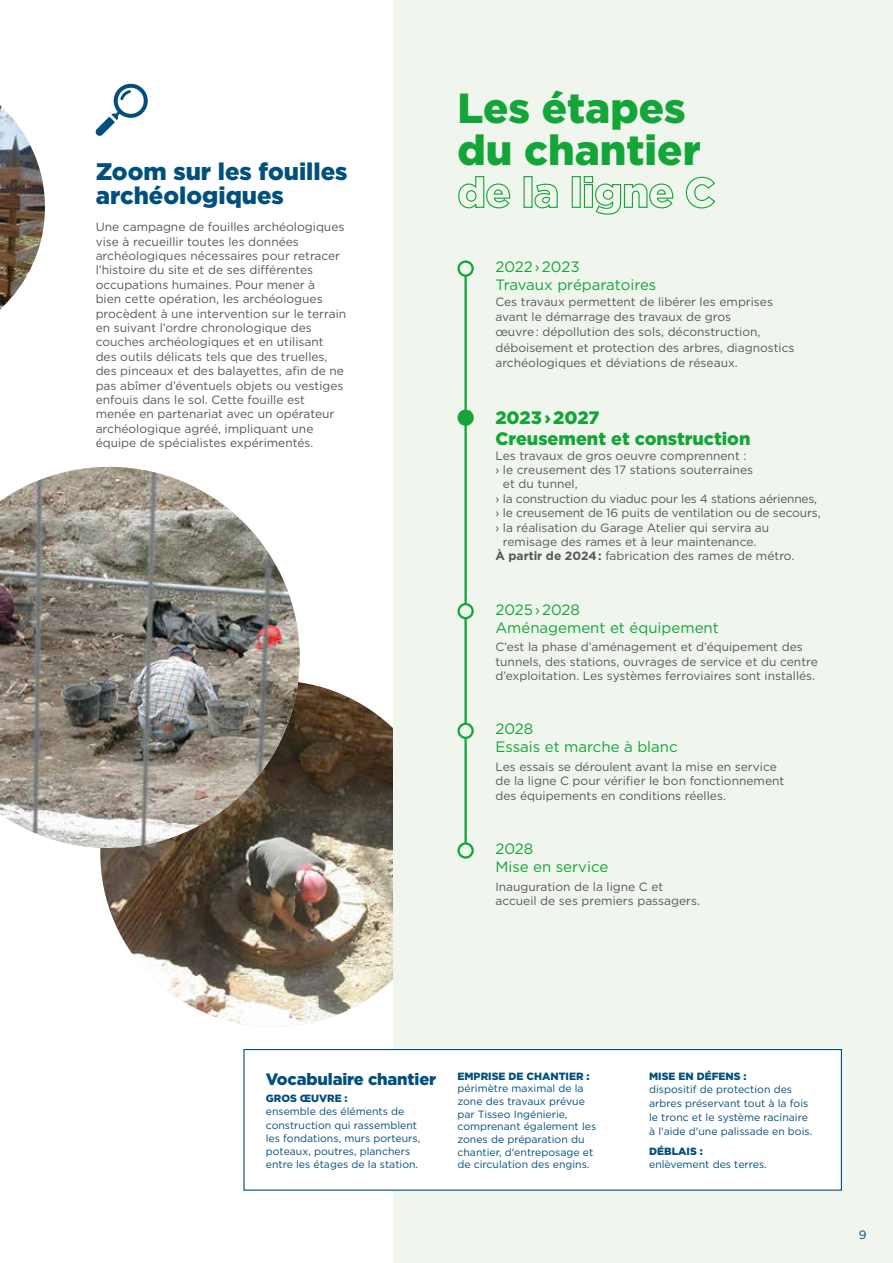
<style>
.page{position:relative;width:893px;height:1263px;background:#fff}
.page>*{position:absolute;margin:0;border:0;box-sizing:border-box;transform-origin:0 0}
.t1{font:900 42px/42px "Gotham";color:#13a538}
.t2{font:900 24px/24px "Gotham";color:#004f7c}
.t3{font:900 18px/21.6px "Gotham";color:#13a538}
.t4{font:900 16.5px "Gotham";letter-spacing:-.01em;color:#004f7c}
.t5{font:15px/18px "Gotham";color:#13a538}
.t6{font:12px/14.4px "Gotham";color:#575756}
.t7{font:12px "Gotham";letter-spacing:-.02em;color:#575756}
.t8{font:12px "Gotham";color:#004f7c}
.t9{font:10.5px/12.6px "Gotham";color:#004f7c}
.t10{font:900 10.5px "Gotham";color:#004f7c}
.s1{font-weight:700}
</style>
<div class="page">
<img style="left:100px;top:680px;width:347px;height:347px;border-radius:173px">
<div style="left:394px;top:0;width:499px;height:1263px;background:#f0f6ed"></div>
<div style="left:244px;top:1049px;width:597px;height:141px;background:#fff"></div>
<div style="left:243px;top:1049px;width:599px;height:142px;border:1px solid #004f7c"></div>
<svg style="left:95px;top:83px;width:53px;height:53px"></svg>
<img style="left:0;top:467px;width:300px;height:381px">
<hr style="left:464px;top:269px;width:3px;height:586px;background:#13a538">
<svg style="left:459px;top:262px;width:14px;height:14px"></svg>
<div style="left:457px;top:260px;width:17px;height:17px;border:2px solid #13a538;border-radius:50%"></div>
<svg style="left:459px;top:604px;width:14px;height:14px"></svg>
<div style="left:457px;top:603px;width:17px;height:16px;border:2px solid #13a538;border-radius:50%"></div>
<svg style="left:459px;top:724px;width:14px;height:14px"></svg>
<div style="left:457px;top:723px;width:17px;height:16px;border:2px solid #13a538;border-radius:50%"></div>
<svg style="left:459px;top:843px;width:14px;height:14px"></svg>
<div style="left:457px;top:842px;width:17px;height:17px;border:2px solid #13a538;border-radius:50%"></div>
<div style="left:459px;top:411px;width:14px;height:14px;background:#13a538;border-radius:50%"></div>
<div style="left:457px;top:410px;width:17px;height:16px;border:2px solid #13a538;border-radius:50%"></div>
<img style="left:0;top:105px;width:45px;height:204px">
<h2 class="t2" style="left:96px;top:159px;width:253px">Zoom sur les fouilles archéologiques</h2>
<p class="t6" style="left:96px;top:219px;width:252px">Une campagne de fouilles archéologiques vise à recueillir toutes les données archéologiques nécessaires pour retracer l’histoire du site et de ses différentes occupations humaines. Pour mener à<br>bien cette opération, les archéologues procèdent à une intervention sur le terrain en suivant l’ordre chronologique des couches archéologiques et en utilisant des outils délicats tels que des truelles, des pinceaux et des balayettes, afin de ne pas abîmer d’éventuels objets ou vestiges enfouis dans le sol. Cette fouille est menée en partenariat avec un opérateur archéologique agréé, impliquant une équipe de spécialistes expérimentés.</p>
<h1 class="t1" style="left:457px;top:87px;width:259px">Les étapes du chantier de la ligne C</h1>
<p class="t5" style="left:495px;top:258px;width:163px">2022 › 2023<br>Travaux préparatoires</p>
<p class="t6" style="left:495px;top:294px;width:301px;line-height:15.3px">Ces travaux permettent de libérer les emprises avant le démarrage des travaux de gros<br>œuvre : dépollution des sols, déconstruction, déboisement et protection des arbres, diagnostics archéologiques et déviations de réseaux.</p>
<h3 class="t3" style="left:495px;top:406px;width:257px">2023 › 2027<br>Creusement et construction</h3>
<p class="t6" style="left:495px;top:448px;width:253px">Les travaux de gros oeuvre comprennent :</p>
<p class="t6" style="left:495px;top:462px;width:259px">› le creusement des 17 stations souterraines</p>
<p class="t6" style="left:503px;top:477px;width:76px">et du tunnel,</p>
<p class="t7" style="left:495px;top:491px;width:323px">› la construction du viaduc pour les 4 stations aériennes,</p>
<p class="t6" style="left:495px;top:505px;width:327px">› le creusement de 16 puits de ventilation ou de secours,</p>
<p class="t6" style="left:495px;top:520px;width:275px">› la réalisation du Garage Atelier qui servira au</p>
<p class="t6" style="left:503px;top:534px;width:255px">remisage des rames et à leur maintenance.</p>
<p class="t6" style="left:495px;top:549px;width:300px"><span class="s1">À partir de 2024 :</span> fabrication des rames de métro.</p>
<p class="t5" style="left:495px;top:600px;width:225px">2025 › 2028<br>Aménagement et équipement</p>
<p class="t6" style="left:495px;top:640px;width:324px">C’est la phase d’aménagement et d’équipement des tunnels, des stations, ouvrages de service et du centre d’exploitation. Les systèmes ferroviaires sont installés.</p>
<p class="t5" style="left:495px;top:720px;width:184px">2028<br>Essais et marche à blanc</p>
<p class="t6" style="left:495px;top:759px;width:290px">Les essais se déroulent avant la mise en service de la ligne C pour vérifier le bon fonctionnement des équipements en conditions réelles.</p>
<p class="t5" style="left:495px;top:839px;width:114px">2028<br>Mise en service</p>
<p class="t6" style="left:495px;top:879px;width:206px">Inauguration de la ligne C et accueil de ses premiers passagers.</p>
<h3 class="t4" style="left:266px;top:1067px;width:172px">Vocabulaire chantier</h3>
<p class="t10" style="left:266px;top:1091px;width:83px">GROS ŒUVRE :</p>
<p class="t9" style="left:266px;top:1105px;width:156px;line-height:13.2px">ensemble des éléments de construction qui rassemblent les fondations, murs porteurs, poteaux, poutres, planchers entre les étages de la station.</p>
<p class="t10" style="left:457px;top:1069px;width:134px">EMPRISE DE CHANTIER :</p>
<p class="t9" style="left:457px;top:1082px;width:140px">périmètre maximal de la zone des travaux prévue par Tisseo Ingénierie, comprenant également les zones de préparation du chantier, d'entreposage et de circulation des engins.</p>
<p class="t10" style="left:649px;top:1069px;width:99px">MISE EN DÉFENS :</p>
<p class="t9" style="left:649px;top:1083px;width:165px;line-height:13.6px">dispositif de protection des arbres préservant tout à la fois le tronc et le système racinaire à l'aide d'une palissade en bois.</p>
<p class="t10" style="left:649px;top:1143px;width:55px">DÉBLAIS :</p>
<p class="t9" style="left:649px;top:1158px;width:119px">enlèvement des terres.</p>
<p class="t8" style="left:859px;top:1226px;width:9px">9</p>
</div>
